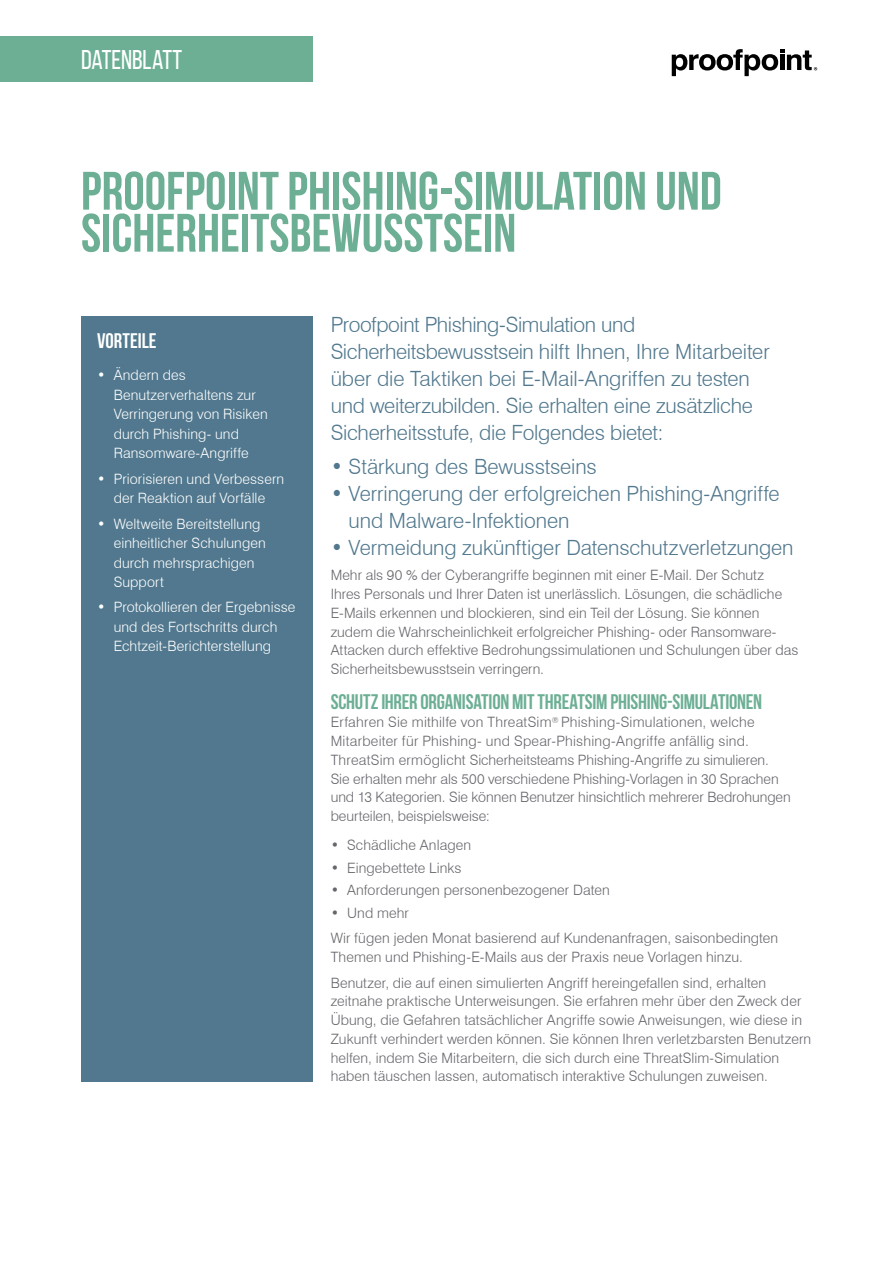
<style>
.page{position:relative;width:893px;height:1263px;background:#fff}
.page>*{position:absolute;margin:0;border:0;box-sizing:border-box;transform-origin:0 0}
.t1{font:700 54px/42px "Bebas Neue";color:#6caf94}
.t2{font:27px "Bebas Neue";letter-spacing:-.005em;color:#fff}
.t3{font:300 21px/27px "Swiss 721 BT";letter-spacing:-.01em;color:#51788e}
.t4{font:700 21px "Bebas Neue";letter-spacing:-.015em;color:#6caf94}
.t5{font:700 21px "Bebas Neue";color:#fff}
.t6{font:300 14.25px/18.8px "Swiss 721 BT";letter-spacing:.005em;color:#66656c}
.t7{font:300 14.25px/19.5px "Swiss 721 BT";letter-spacing:.005em;color:#fff}
</style>
<div class="page">
<svg style="left:672px;top:49px;width:145px;height:27px"></svg>
<div style="left:0;top:36px;width:313px;height:46px;background:#6caf94"></div>
<div style="left:81px;top:316px;width:232px;height:765px;background:#51788e"></div>
<h2 class="t2" style="left:81px;top:45px;width:103px">DATENBLATT</h2>
<h1 class="t1" style="left:81px;top:169px;width:642px">PROOFPOINT PHISHING-SIMULATION UND<br>SICHERHEITSBEWUSSTSEIN</h1>
<h3 class="t5" style="left:97px;top:329px;width:61px">VORTEILE</h3>
<p class="t7" style="left:114px;top:365px;width:155px;text-indent:-17px">• Ändern des<br>Benutzerverhaltens zur<br>Verringerung von Risiken durch Phishing- und<br>Ransomware-Angriffe</p>
<p class="t7" style="left:97px;top:469px;width:189px;text-align:center">• Priorisieren und Verbessern der Reaktion auf Vorfälle</p>
<p class="t7" style="left:114px;top:514px;width:154px;text-indent:-17px">• Weltweite Bereitstellung einheitlicher Schulungen durch mehrsprachigen<br>Support</p>
<p class="t7" style="left:97px;top:597px;width:200px;text-align:center">• Protokollieren der Ergebnisse und des Fortschritts durch<br>Echtzeit-Berichterstellung</p>
<p class="t3" style="left:331px;top:311px;width:441px">Proofpoint Phishing-Simulation und Sicherheitsbewusstsein hilft Ihnen, Ihre Mitarbeiter über die Taktiken bei E-Mail-Angriffen zu testen und weiterzubilden. Sie erhalten eine zusätzliche Sicherheitsstufe, die Folgendes bietet:</p>
<h3 class="t3" style="left:331px;top:453px;width:268px">• Stärkung des Bewusstseins</h3>
<h3 class="t3" style="left:349px;top:480px;width:433px;text-indent:-18px">• Verringerung der erfolgreichen Phishing-Angriffe und Malware-Infektionen</h3>
<h3 class="t3" style="left:331px;top:534px;width:464px">• Vermeidung zukünftiger Datenschutzverletzungen</h3>
<p class="t6" style="left:331px;top:566px;width:469px">Mehr als 90 % der Cyberangriffe beginnen mit einer E-Mail. Der Schutz<br>Ihres Personals und Ihrer Daten ist unerlässlich. Lösungen, die schädliche E-Mails erkennen und blockieren, sind ein Teil der Lösung. Sie können zudem die Wahrscheinlichkeit erfolgreicher Phishing- oder Ransomware-Attacken durch effektive Bedrohungssimulationen und Schulungen über das Sicherheitsbewusstsein verringern.</p>
<h3 class="t4" style="left:331px;top:690px;width:433px">SCHUTZ IHRER ORGANISATION MIT THREATSIM PHISHING-SIMULATIONEN</h3>
<p class="t6" style="left:331px;top:713px;width:462px">Erfahren Sie mithilfe von ThreatSim<sup>®</sup> Phishing-Simulationen, welche Mitarbeiter für Phishing- und Spear-Phishing-Angriffe anfällig sind.<br>ThreatSim ermöglicht Sicherheitsteams Phishing-Angriffe zu simulieren.<br>Sie erhalten mehr als 500 verschiedene Phishing-Vorlagen in 30 Sprachen und 13 Kategorien. Sie können Benutzer hinsichtlich mehrerer Bedrohungen beurteilen, beispielsweise:</p>
<p class="t6" style="left:331px;top:836px;width:142px">• Schädliche Anlagen</p>
<p class="t6" style="left:331px;top:858px;width:132px">• Eingebettete Links</p>
<p class="t6" style="left:331px;top:881px;width:281px">• Anforderungen personenbezogener Daten</p>
<p class="t6" style="left:331px;top:900px;width:449px;line-height:25.5px">• Und mehr<br>Wir fügen jeden Monat basierend auf Kundenanfragen, saisonbedingten</p>
<p class="t6" style="left:331px;top:944px;width:437px;line-height:25.5px">Themen und Phishing-E-Mails aus der Praxis neue Vorlagen hinzu.<br>Benutzer, die auf einen simulierten Angriff hereingefallen sind, erhalten</p>
<p class="t6" style="left:331px;top:992px;width:482px">zeitnahe praktische Unterweisungen. Sie erfahren mehr über den Zweck der Übung, die Gefahren tatsächlicher Angriffe sowie Anweisungen, wie diese in Zukunft verhindert werden können. Sie können Ihren verletzbarsten Benutzern helfen, indem Sie Mitarbeitern, die sich durch eine ThreatSlim-Simulation haben täuschen lassen, automatisch interaktive Schulungen zuweisen.</p>
</div>
